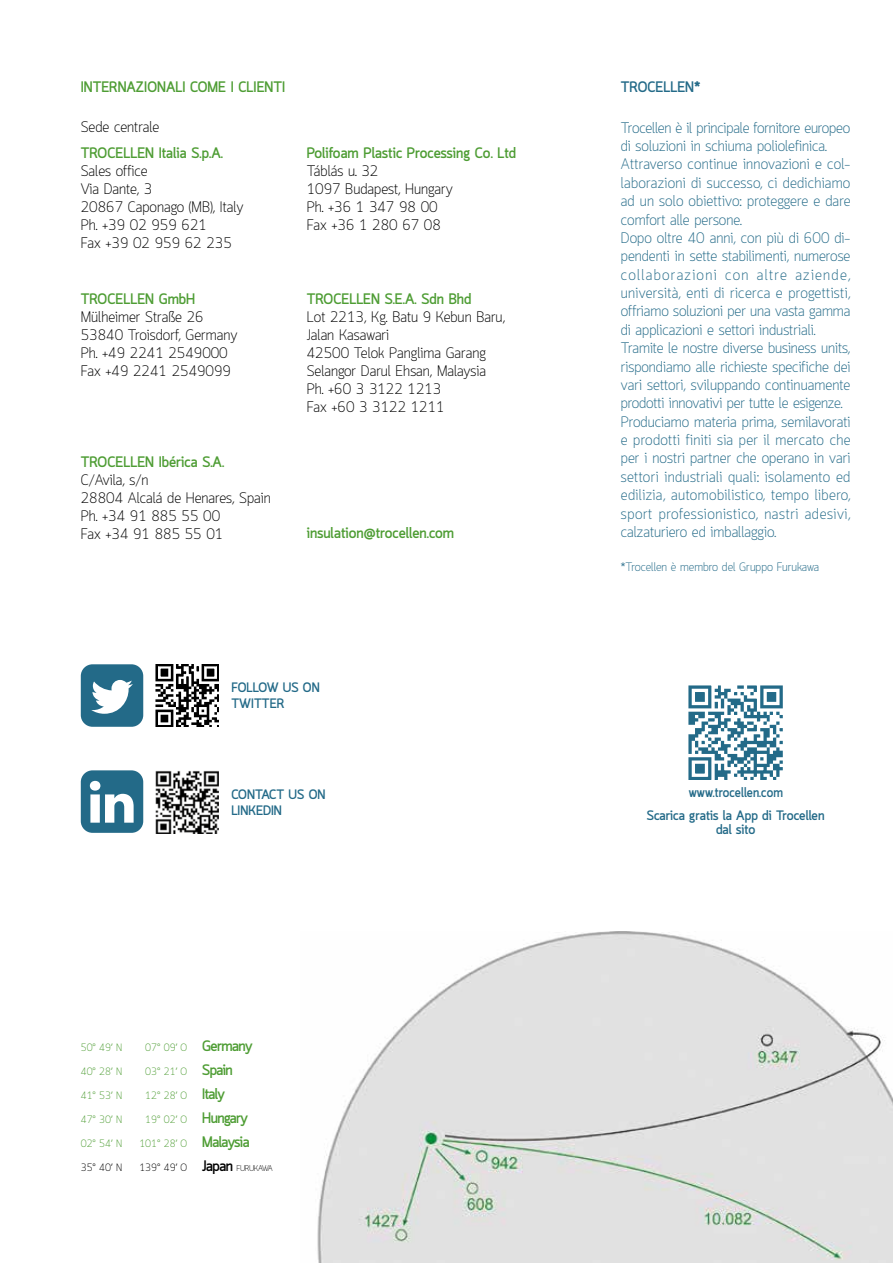
<style>
.page{position:relative;width:893px;height:1263px;background:#fff}
.page>*{position:absolute;margin:0;border:0;box-sizing:border-box;transform-origin:0 0}
.t1{font:300 15px/18.5px "Quark";color:#236a88}
.t2{font:300 15px/18px "Quark";color:#000}
.t3{font:700 15px "Quark";color:#4e9d34}
.t4{font:700 15px "Quark";color:#236a88}
.t5{font:700 13.5px/16.2px "Quark";color:#236a88}
.t6{font:700 13.5px "Quark";color:#236a88;scale:.95 1}
.t7{font:300 12px "Quark";color:#236a88}
.t8{font:300 10.5px "Quark";color:#4e9d34}
.t9{font:300 10.5px "Quark";color:#000}
.s1{font-weight:700;font-size:15px}
.s2{font-size:8.25px}
</style>
<div class="page">
<img style="left:317px;top:931px;width:576px;height:332px">
<img style="left:689px;top:686px;width:93px;height:93px">
<img style="left:156px;top:664px;width:62px;height:63px">
<svg style="left:81px;top:664px;width:62px;height:63px"></svg>
<img style="left:156px;top:771px;width:62px;height:62px">
<svg style="left:81px;top:770px;width:62px;height:63px"></svg>
<p class="t3" style="left:81px;top:78px;width:206px">INTERNAZIONALI COME I CLIENTI</p>
<p class="t2" style="left:81px;top:119px;width:80px">Sede centrale</p>
<p class="t3" style="left:81px;top:144px;width:144px">TROCELLEN Italia S.p.A.</p>
<p class="t2" style="left:81px;top:163px;width:164px">Sales office<br>Via Dante, 3<br>20867 Caponago (MB), Italy<br>Ph. +39 02 959 621<br>Fax +39 02 959 62 235</p>
<p class="t3" style="left:81px;top:290px;width:116px">TROCELLEN GmbH</p>
<p class="t2" style="left:81px;top:309px;width:158px">Mülheimer Straße 26<br>53840 Troisdorf, Germany<br>Ph. +49 2241 2549000<br>Fax +49 2241 2549099</p>
<p class="t3" style="left:81px;top:453px;width:145px">TROCELLEN Ibérica S.A.</p>
<p class="t2" style="left:81px;top:471px;width:192px">C/Avila, s/n<br>28804 Alcalá de Henares, Spain<br>Ph. +34 91 885 55 00<br>Fax +34 91 885 55 01</p>
<p class="t3" style="left:307px;top:144px;width:211px">Polifoam Plastic Processing Co. Ltd</p>
<p class="t2" style="left:307px;top:163px;width:148px">Táblás u. 32<br>1097 Budapest, Hungary<br>Ph. +36 1 347 98 00<br>Fax +36 1 280 67 08</p>
<p class="t3" style="left:307px;top:290px;width:166px">TROCELLEN S.E.A. Sdn Bhd</p>
<p class="t2" style="left:307px;top:309px;width:200px">Lot 2213, Kg. Batu 9 Kebun Baru,<br>Jalan Kasawari<br>42500 Telok Panglima Garang<br>Selangor Darul Ehsan, Malaysia<br>Ph. +60 3 3122 1213<br>Fax +60 3 3122 1211</p>
<p class="t3" style="left:307px;top:524px;width:149px">insulation@trocellen.com</p>
<p class="t5" style="left:231px;top:681px;width:90px">FOLLOW US ON<br>TWITTER</p>
<p class="t5" style="left:231px;top:787px;width:96px">CONTACT US ON<br>LINKEDIN</p>
<p class="t8" style="left:81px;top:1042px;width:43px">50° 49’ N</p>
<p class="t8" style="left:145px;top:1042px;width:109px">07° 09’ O <span class="s1">Germany</span></p>
<p class="t8" style="left:81px;top:1066px;width:43px">40° 28’ N</p>
<p class="t8" style="left:145px;top:1066px;width:89px">03° 21’ O <span class="s1">Spain</span></p>
<p class="t8" style="left:81px;top:1090px;width:43px">41° 53’ N</p>
<p class="t8" style="left:145px;top:1090px;width:81px">12° 28’ O <span class="s1">Italy</span></p>
<p class="t8" style="left:81px;top:1114px;width:43px">47° 30’ N</p>
<p class="t8" style="left:145px;top:1114px;width:104px">19° 02’ O <span class="s1">Hungary</span></p>
<p class="t8" style="left:81px;top:1138px;width:43px">02° 54’ N</p>
<p class="t8" style="left:139px;top:1138px;width:112px">101° 28’ O <span class="s1">Malaysia</span></p>
<p class="t9" style="left:81px;top:1162px;width:43px">35° 40’ N</p>
<p class="t9" style="left:139px;top:1162px;width:135px">139° 49’ O <span class="s1">Japan</span> <span class="s2">FURUKAWA</span></p>
<p class="t4" style="left:621px;top:78px;width:81px">TROCELLEN*</p>
<p class="t1" style="left:621px;top:119px;width:231px">Trocellen è il principale fornitore europeo di soluzioni in schiuma poliolefinica.<br>Attraverso continue innovazioni e col&shy;laborazioni di successo, ci dedichiamo ad un solo obiettivo: proteggere e dare comfort alle persone.<br>Dopo oltre 40 anni, con più di 600 di&shy;pendenti in sette stabilimenti, numerose collaborazioni con altre aziende, università, enti di ricerca e progettisti, offriamo soluzioni per una vasta gamma di applicazioni e settori industriali.<br>Tramite le nostre diverse business units, rispondiamo alle richieste specifiche dei vari settori, sviluppando continuamente prodotti innovativi per tutte le esigenze.<br>Produciamo materia prima, semilavorati e prodotti finiti sia per il mercato che per i nostri partner che operano in vari settori industriali quali: isolamento ed edilizia, automobilistico, tempo libero, sport professionistico, nastri adesivi, calzaturiero ed imballaggio.</p>
<p class="t7" style="left:621px;top:560px;width:200px">*Trocellen è membro del Gruppo Furukawa</p>
<p class="t6" style="left:689px;top:784px;width:101px">www.trocellen.com</p>
<p class="t5" style="left:647px;top:810px;width:179px;line-height:13.5px;text-align:center">Scarica gratis la App di Trocellen dal sito</p>
</div>
